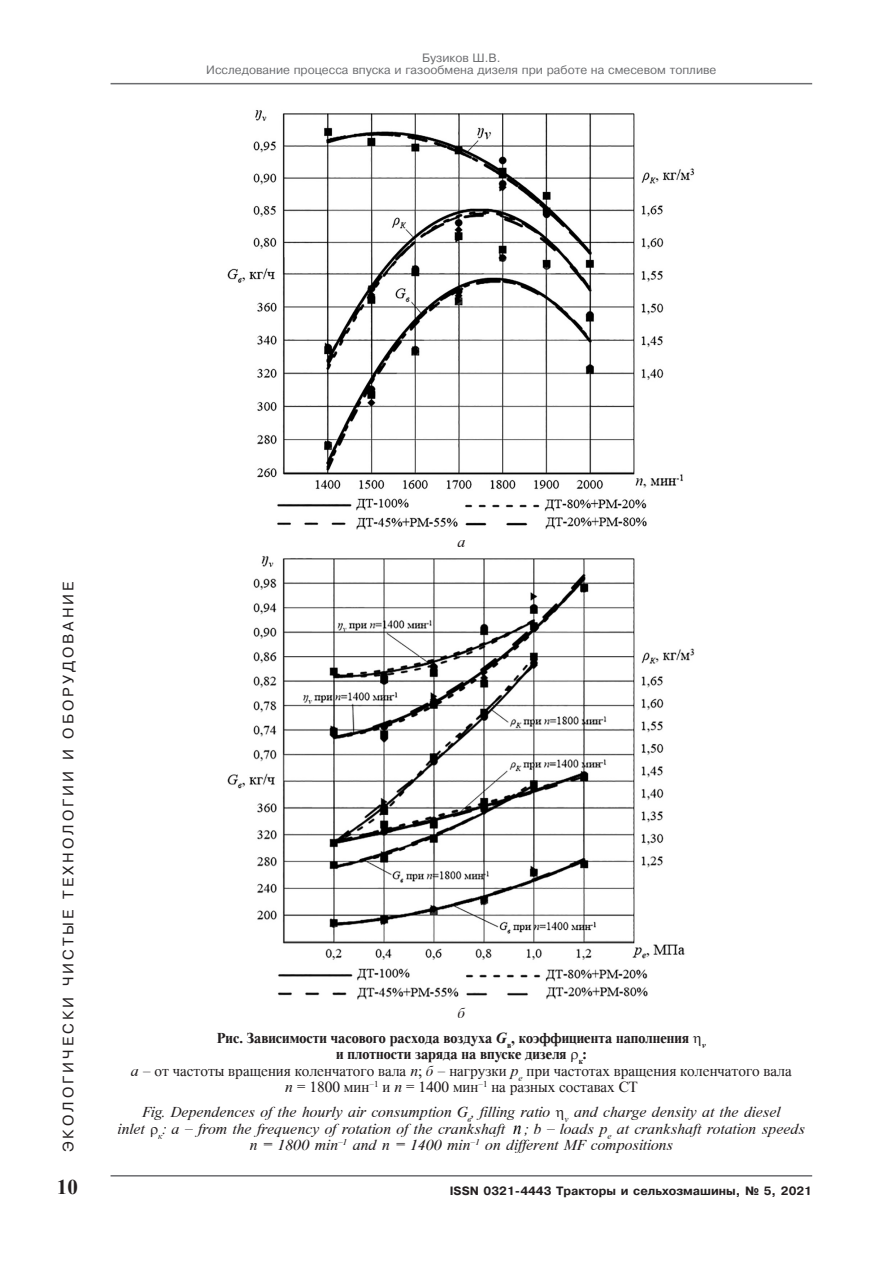
<style>
.page{position:relative;width:893px;height:1263px;background:#fff}
.page>*{position:absolute;margin:0;border:0;box-sizing:border-box;transform-origin:0 0}
.t1{font:700 21px "Times New Roman";color:#231f20}
.t2{font:italic 15px/16.5px "Time";color:#231f20;text-align:center}
.t3{font:15px/16.5px "Time";color:#231f20;text-align:center}
.t4{font:700 15px/25px "Time";color:#231f20;text-align:center}
.t5{font:15px "Pragmatica CTT";letter-spacing:.2em;color:#231f20}
.t6{font:12px/12px "Pragmatica CTT";color:#6c6d70;text-align:center}
.t7{font:700 12px "Pragmatica CTT";color:#231f20}
.s1{font-weight:400;font-style:italic}
.s2{font-style:italic}
.s3{font-weight:700}
.s4{font-family:"Times New Roman";font-size:18.75px;color:#000}
</style>
<div class="page">
<hr style="left:111px;top:83px;width:701px;height:1px;background:#6c6d70">
<hr style="left:111px;top:1175px;width:701px;height:1px;background:#6c6d70">
<img style="left:228px;top:110px;width:467px;height:419px">
<img style="left:228px;top:556px;width:467px;height:444px">
<p class="t6" style="left:206px;top:52px;width:512px">Бузиков Ш.В.<br>Исследование процесса впуска и газообмена дизеля при работе на смесевом топливе</p>
<p class="t5" style="left:60px;top:1152px;width:572px;rotate:-90deg">ЭКОЛОГИЧЕСКИ ЧИСТЫЕ ТЕХНОЛОГИИ И ОБОРУДОВАНИЕ</p>
<h1 class="t1" style="left:57px;top:1173px;width:22px">10</h1>
<p class="t2" style="left:457px;top:534px;width:9px">а</p>
<p class="t4" style="left:217px;top:1000px;width:491px"><span class="s1">б<br></span>Рис. Зависимости часового расхода воздуха <span class="s2">G</span><sub>в</sub>, коэффициента наполнения <sub>v</sub></p>
<p class="t3" style="left:131px;top:1046px;width:662px"><span class="s3">и плотности заряда на впуске дизеля</span> <sub>к</sub><span class="s3">:<br></span><span class="s2">а</span> – от частоты вращения коленчатого вала <span class="s2">n</span>; <span class="s2">б</span> – нагрузки <span class="s2">p</span><sub>e</sub> при частотах вращения коленчатого вала <span class="s2">n</span> = 1800 мин<sup>–1</sup> и <span class="s2">n</span> = 1400 мин<sup>–1</sup> на разных составах СТ</p>
<p class="t2" style="left:118px;top:1104px;width:689px">Fig. Dependences of the hourly air consumption G<sub>в</sub>, filling ratio <sub>v</sub> and charge density at the diesel<br>inlet <sub>к</sub>: а – from the frequency of rotation of the crankshaft <span class="s4">n</span> ; b – loads p<sub>e</sub> at crankshaft rotation speeds n = 1800 min<sup>–1</sup> and n = 1400 min<sup>–1</sup> on different MF compositions</p>
<p class="t7" style="left:450px;top:1184px;width:364px">ISSN 0321-4443 Тракторы и сельхозмашины, ¹ 5, 2021</p>
</div>
